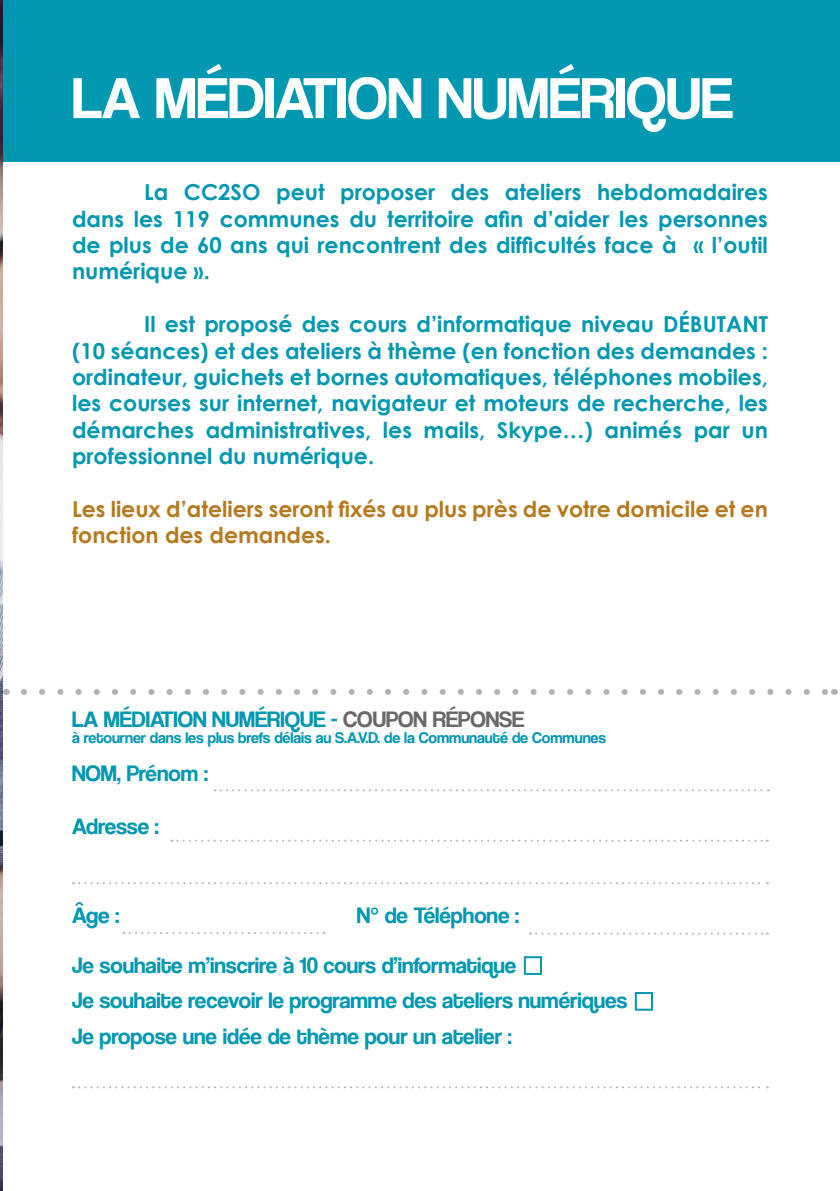
<style>
.page{position:relative;width:840px;height:1191px;background:#fff}
.page>*{position:absolute;margin:0;border:0;box-sizing:border-box;transform-origin:0 0}
.t1{font:60px "Coolvetica Rg";color:#fff}
.t2{font:23px "Coolvetica Rg";color:#0097b1}
.t3{font:700 22px/26.4px "Century Gothic";color:#0097b1;text-align:justify}
.t4{font:700 22px/26.4px "Century Gothic";color:#b5791f}
.t5{font:16px "Coolvetica Rg";color:#0097b1}
.s1{color:#69696c}
</style>
<div class="page">
<svg style="left:24px;top:689px;width:800px;height:6px"></svg>
<svg style="left:214px;top:789px;width:554px;height:2px"></svg>
<svg style="left:171px;top:839px;width:596px;height:2px"></svg>
<svg style="left:73px;top:882px;width:694px;height:2px"></svg>
<svg style="left:130px;top:932px;width:194px;height:2px"></svg>
<svg style="left:529px;top:932px;width:238px;height:2px"></svg>
<div style="left:523px;top:956px;width:18px;height:19px;border:2px solid #0097b1"></div>
<div style="left:634px;top:992px;width:18px;height:18px;border:2px solid #0097b1"></div>
<svg style="left:73px;top:1086px;width:694px;height:2px"></svg>
<div style="left:0;top:0;width:839px;height:162px;background:#0097b1"></div>
<img style="left:0;top:0;width:3px;height:1190px">
<p class="t1" style="left:72px;top:63px;width:661px">LA MÉDIATION NUMÉRIQUE</p>
<p class="t3" style="left:72px;top:178px;width:697px;text-indent:72px">La CC2SO peut proposer des ateliers hebdomadaires dans les 119 communes du territoire afin d’aider les personnes de plus de 60 ans qui rencontrent des difficultés face à « l’outil numérique ».</p>
<p class="t3" style="left:72px;top:310px;width:697px;text-indent:72px">Il est proposé des cours d’informatique niveau DÉBUTANT (10 séances) et des ateliers à thème (en fonction des demandes : ordinateur, guichets et bornes automatiques, téléphones mobiles, les courses sur internet, navigateur et moteurs de recherche, les démarches administratives, les mails, Skype…) animés par un professionnel du numérique.</p>
<p class="t4" style="left:72px;top:495px;width:697px">Les lieux d’ateliers seront fixés au plus près de votre domicile et en fonction des demandes.</p>
<p class="t2" style="left:72px;top:705px;width:453px">LA MÉDIATION NUMÉRIQUE - <span class="s1">COUPON RÉPONSE</span></p>
<p class="t5" style="left:72px;top:728px;width:535px">à retourner dans les plus brefs délais au S.A.V.D. de la Communauté de Communes</p>
<p class="t2" style="left:72px;top:760px;width:137px">NOM, Prénom :</p>
<p class="t2" style="left:72px;top:812px;width:88px">Adresse :</p>
<p class="t2" style="left:72px;top:902px;width:49px">Âge :</p>
<p class="t2" style="left:357px;top:902px;width:164px">N° de Téléphone :</p>
<p class="t2" style="left:72px;top:951px;width:445px">Je souhaite m’inscrire à 10 cours d’informatique</p>
<p class="t2" style="left:72px;top:987px;width:556px">Je souhaite recevoir le programme des ateliers numériques</p>
<p class="t2" style="left:72px;top:1022px;width:441px">Je propose une idée de thème pour un atelier :</p>
</div>
